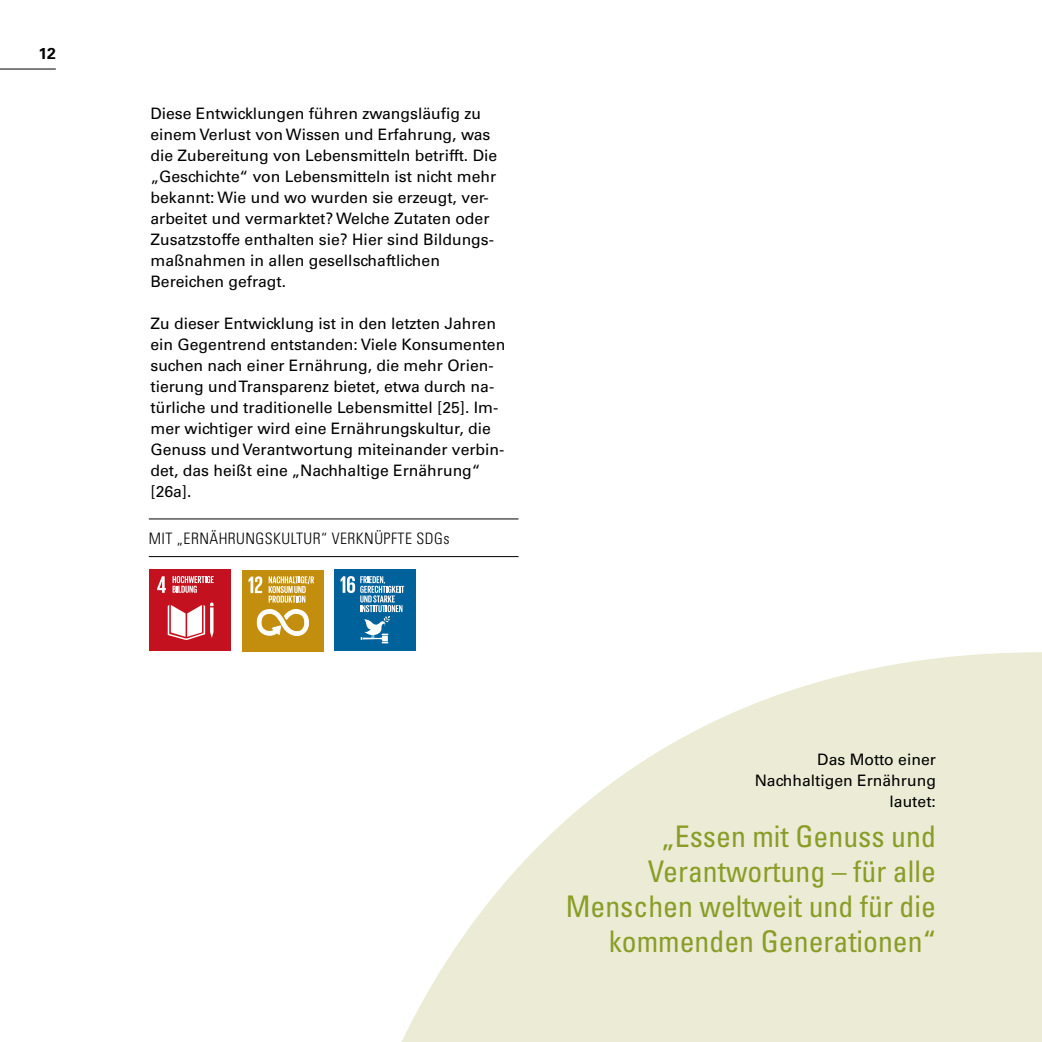
<style>
.page{position:relative;width:1042px;height:1042px;background:#fff}
.page>*{position:absolute;margin:0;border:0;box-sizing:border-box;transform-origin:0 0}
.Innenseiten_I_Headline_H2{font:condensed 29.75px/35px "Univers LT Std";color:#899d27;text-align:right}
.Innenseiten_I_Fliesstext{font:15.75px/21px "Univers";color:#000}
.Innenseiten_I_Fliesstext_mehr{font:15.75px/21px "Univers";color:#000}
.Zwischenhead_2_Linien{font:300 condensed 15.75px "Univers LT Std";letter-spacing:.03em;color:#000}
.t1{font:700 15.75px "Univers";color:#000}
</style>
<div class="page">
<hr style="left:1041px;top:0;width:1px;height:182px;background:#97a920">
<hr style="left:149px;top:519px;width:369px;height:1px;background:#000">
<hr style="left:149px;top:556px;width:369px;height:1px;background:#000">
<svg style="left:401px;top:652px;width:641px;height:390px;fill:#ececd6"></svg>
<div style="left:149px;top:569px;width:82px;height:82px;background:#c4111f"></div>
<svg style="left:157px;top:576px;width:9px;height:17px"></svg>
<svg style="left:168px;top:602px;width:45px;height:38px"></svg>
<svg style="left:173px;top:576px;width:41px;height:17px"></svg>
<div style="left:334px;top:569px;width:82px;height:82px;background:#00629b"></div>
<svg style="left:341px;top:576px;width:63px;height:67px"></svg>
<div style="left:242px;top:570px;width:82px;height:82px;background:#c38d0d"></div>
<svg style="left:248px;top:576px;width:14px;height:17px"></svg>
<svg style="left:257px;top:609px;width:52px;height:27px"></svg>
<svg style="left:269px;top:576px;width:45px;height:27px"></svg>
<hr style="left:0;top:69px;width:56px;height:1px;background:#000">
<p class="t1" style="left:39px;top:45px;width:19px">12</p>
<p class="Innenseiten_I_Fliesstext" style="left:150px;top:103px;width:348px">Diese Entwicklungen führen zwangsläufig zu einem Verlust von Wissen und Erfahrung, was die Zubereitung von Lebensmitteln betrifft. Die „Geschichte“ von Lebensmitteln ist nicht mehr bekannt: Wie und wo wurden sie erzeugt, ver&shy;arbeitet und vermarktet? Welche Zutaten oder Zusatzstoffe enthalten sie? Hier sind Bildungs&shy;maßnahmen in allen gesellschaftlichen Bereichen gefragt.</p>
<p class="Innenseiten_I_Fliesstext_mehr" style="left:150px;top:313px;width:356px">Zu dieser Entwicklung ist in den letzten Jahren ein Gegentrend entstanden: Viele Konsumenten suchen nach einer Ernährung, die mehr Orien&shy;tierung und Transparenz bietet, etwa durch na&shy;türliche und traditionelle Lebensmittel [25]. Im&shy;mer wichtiger wird eine Ernährungskultur, die Genuss und Verantwortung miteinander verbin&shy;det, das heißt eine „Nachhaltige Ernährung“ [26a].</p>
<p class="Zwischenhead_2_Linien" style="left:149px;top:529px;width:302px">MIT „ERNÄHRUNGSKULTUR“ VERKNÜPFTE SDGs</p>
<p class="Innenseiten_I_Fliesstext" style="left:754px;top:749px;width:183px;text-align:right">Das Motto einer<br>Nachhaltigen Ernährung lautet:</p>
<h2 class="Innenseiten_I_Headline_H2" style="left:566px;top:819px;width:372px">„Essen mit Genuss und<br>Verantwortung – für alle<br>Menschen weltweit und für die kommenden Generationen“</h2>
</div>
